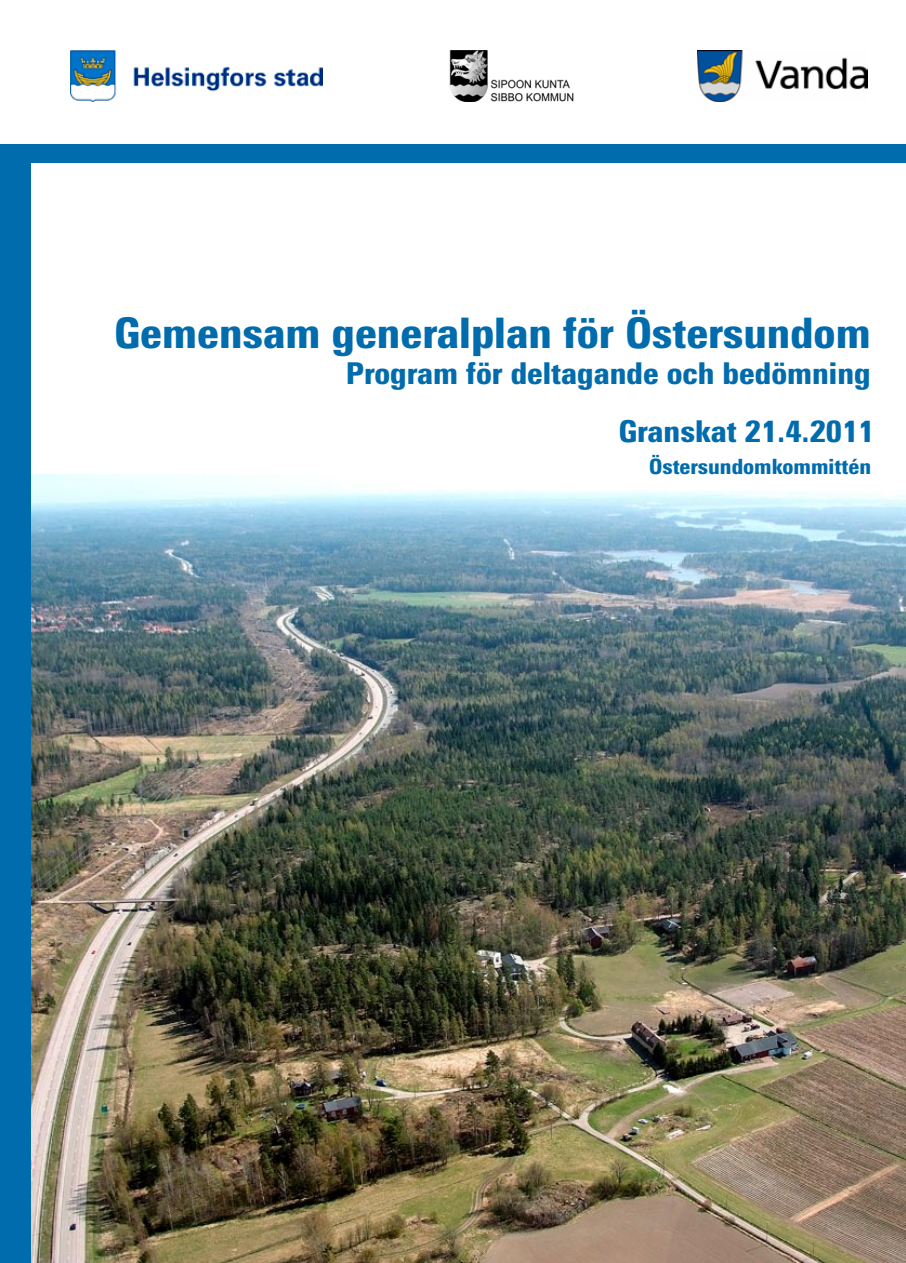
<style>
.page{position:relative;width:906px;height:1263px;background:#fff}
.page>*{position:absolute;margin:0;border:0;box-sizing:border-box;transform-origin:0 0}
.t1{font:900 condensed 42px "LT Univers";color:#006cad}
.t2{font:900 condensed 30px/57.3px "LT Univers";color:#006cad;text-align:right}
.t3{font:900 condensed 21px "LT Univers";color:#006cad}
</style>
<div class="page">
<img style="left:31px;top:475px;width:875px;height:788px">
<div style="left:0;top:145px;width:906px;height:18px;background:#006cad"></div>
<div style="left:0;top:145px;width:31px;height:1118px;background:#006cad"></div>
<img style="left:449px;top:51px;width:124px;height:51px">
<img style="left:71px;top:50px;width:252px;height:52px">
<img style="left:697px;top:50px;width:170px;height:52px">
<h1 class="t1" style="left:114px;top:308px;width:757px">Gemensam generalplan för Östersundom</h1>
<p class="t2" style="left:346px;top:345px;width:530px">Program för deltagande och bedömning<br>Granskat 21.4.2011</p>
<p class="t3" style="left:649px;top:454px;width:223px">Östersundomkommittén</p>
</div>
